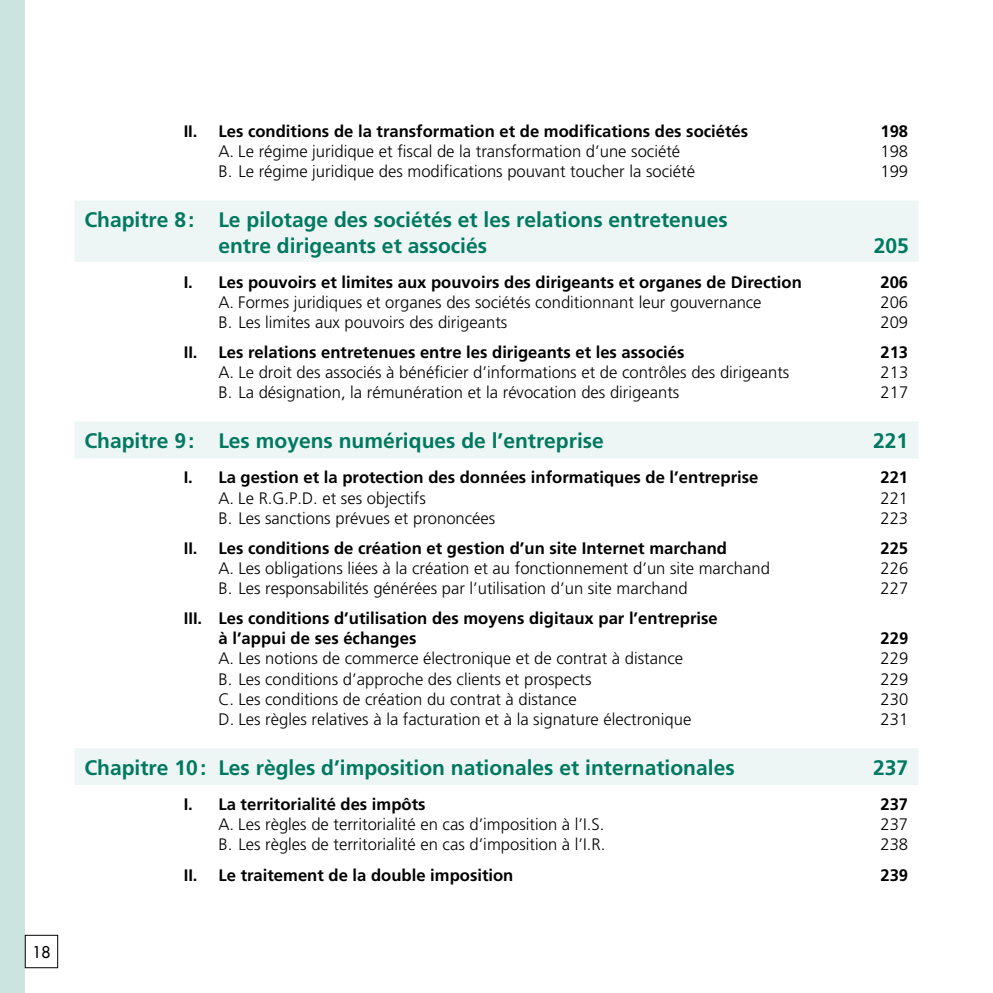
<style>
.page{position:relative;width:993px;height:993px;background:#fff}
.page>*{position:absolute;margin:0;border:0;box-sizing:border-box;transform-origin:0 0}
.t1{font:700 21px/25.4px "Frutiger LT Std";color:#007960}
.t2{font:300 16.62px "Frutiger LT Std";color:#000}
.t3{font:700 16.62px/20.1px "Frutiger LT Std";color:#000}
.t4{font:500 15.75px "Futura Std";color:#000}
</style>
<div class="page">
<div style="left:0;top:0;width:25px;height:992px;background:#cce4df"></div>
<div style="left:25px;top:934px;width:33px;height:33px;border:1px solid #000"></div>
<div style="left:74px;top:200px;width:844px;height:62px;background:#edf6f4"></div>
<div style="left:74px;top:421px;width:844px;height:37px;background:#edf6f4"></div>
<div style="left:74px;top:748px;width:844px;height:36px;background:#edf6f4"></div>
<p class="t4" style="left:32px;top:942px;width:20px">18</p>
<p class="t3" style="left:184px;top:121px;width:566px">II. Les conditions de la transformation et de modifications des sociétés</p>
<p class="t3" style="left:880px;top:121px;width:29px">198</p>
<p class="t2" style="left:218px;top:141px;width:463px">A. Le régime juridique et fiscal de la transformation d’une société</p>
<p class="t2" style="left:880px;top:141px;width:29px">198</p>
<p class="t2" style="left:218px;top:162px;width:478px">B. Le régime juridique des modifications pouvant toucher la société</p>
<p class="t2" style="left:880px;top:162px;width:29px">199</p>
<p class="t1" style="left:218px;top:207px;width:510px;text-indent:-134px">Chapitre 8: Le pilotage des sociétés et les relations entretenues entre dirigeants et associés</p>
<p class="t1" style="left:873px;top:232px;width:37px">205</p>
<p class="t3" style="left:184px;top:272px;width:619px">I. Les pouvoirs et limites aux pouvoirs des dirigeants et organes de Direction</p>
<p class="t3" style="left:880px;top:272px;width:29px">206</p>
<p class="t2" style="left:218px;top:292px;width:544px">A. Formes juridiques et organes des sociétés conditionnant leur gouvernance</p>
<p class="t2" style="left:880px;top:292px;width:29px">206</p>
<p class="t2" style="left:218px;top:312px;width:290px">B. Les limites aux pouvoirs des dirigeants</p>
<p class="t2" style="left:880px;top:312px;width:29px">209</p>
<p class="t3" style="left:184px;top:342px;width:502px">II. Les relations entretenues entre les dirigeants et les associés</p>
<p class="t3" style="left:880px;top:342px;width:29px">213</p>
<p class="t2" style="left:218px;top:363px;width:572px">A. Le droit des associés à bénéficier d’informations et de contrôles des dirigeants</p>
<p class="t2" style="left:880px;top:363px;width:29px">213</p>
<p class="t2" style="left:218px;top:383px;width:462px">B. La désignation, la rémunération et la révocation des dirigeants</p>
<p class="t2" style="left:880px;top:383px;width:29px">217</p>
<p class="t1" style="left:84px;top:428px;width:521px">Chapitre 9: Les moyens numériques de l’entreprise</p>
<p class="t1" style="left:872px;top:428px;width:37px">221</p>
<p class="t3" style="left:184px;top:467px;width:576px">I. La gestion et la protection des données informatiques de l’entreprise</p>
<p class="t3" style="left:880px;top:467px;width:29px">221</p>
<p class="t2" style="left:218px;top:488px;width:209px">A. Le R.G.P.D. et ses objectifs</p>
<p class="t2" style="left:880px;top:488px;width:29px">221</p>
<p class="t2" style="left:218px;top:508px;width:278px">B. Les sanctions prévues et prononcées</p>
<p class="t2" style="left:880px;top:508px;width:29px">223</p>
<p class="t3" style="left:184px;top:538px;width:544px">II. Les conditions de création et gestion d’un site Internet marchand</p>
<p class="t3" style="left:880px;top:538px;width:29px">225</p>
<p class="t2" style="left:218px;top:558px;width:553px">A. Les obligations liées à la création et au fonctionnement d’un site marchand</p>
<p class="t2" style="left:880px;top:558px;width:29px">226</p>
<p class="t2" style="left:218px;top:578px;width:470px">B. Les responsabilités générées par l’utilisation d’un site marchand</p>
<p class="t2" style="left:880px;top:578px;width:29px">227</p>
<p class="t3" style="left:218px;top:608px;width:500px;text-indent:-35px">III. Les conditions d’utilisation des moyens digitaux par l’entreprise à l’appui de ses échanges</p>
<p class="t3" style="left:880px;top:628px;width:29px">229</p>
<p class="t2" style="left:218px;top:649px;width:466px">A. Les notions de commerce électronique et de contrat à distance</p>
<p class="t2" style="left:880px;top:649px;width:29px">229</p>
<p class="t2" style="left:218px;top:669px;width:374px">B. Les conditions d’approche des clients et prospects</p>
<p class="t2" style="left:880px;top:669px;width:29px">229</p>
<p class="t2" style="left:218px;top:689px;width:359px">C. Les conditions de création du contrat à distance</p>
<p class="t2" style="left:880px;top:689px;width:29px">230</p>
<p class="t2" style="left:218px;top:709px;width:474px">D. Les règles relatives à la facturation et à la signature électronique</p>
<p class="t2" style="left:880px;top:709px;width:29px">231</p>
<p class="t1" style="left:84px;top:755px;width:651px">Chapitre 10: Les règles d’imposition nationales et internationales</p>
<p class="t1" style="left:872px;top:755px;width:37px">237</p>
<p class="t3" style="left:184px;top:794px;width:243px">I. La territorialité des impôts</p>
<p class="t3" style="left:880px;top:794px;width:29px">237</p>
<p class="t2" style="left:218px;top:814px;width:387px">A. Les règles de territorialité en cas d’imposition à l’I.S.</p>
<p class="t2" style="left:880px;top:814px;width:29px">237</p>
<p class="t2" style="left:218px;top:835px;width:388px">B. Les règles de territorialité en cas d’imposition à l’I.R.</p>
<p class="t2" style="left:880px;top:835px;width:29px">238</p>
<p class="t3" style="left:184px;top:864px;width:331px">II. Le traitement de la double imposition</p>
<p class="t3" style="left:880px;top:864px;width:29px">239</p>
</div>
